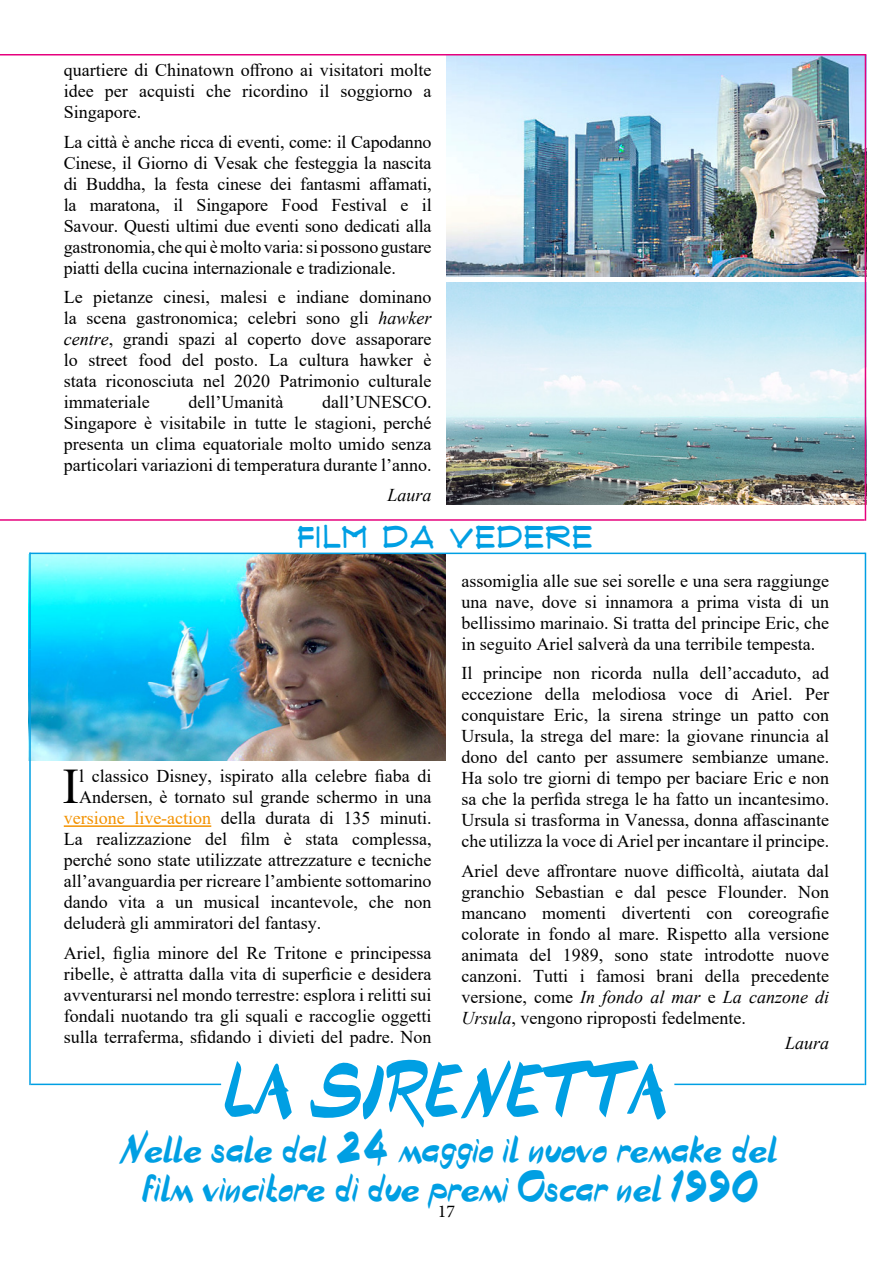
<style>
.page{position:relative;width:893px;height:1263px;background:#fff}
.page>*{position:absolute;margin:0;border:0;box-sizing:border-box;transform-origin:0 0}
.t1{font:82.5px "Brownies";color:#009fe3}
.t2{font:49.65px "Times New Roman";color:#000}
.t3{font:48px/38.5px "Brownies";color:#009fe3;text-align:center}
.t4{font:30px "Flux Architect";letter-spacing:.02em;color:#009fe3}
.t5{font:18px/21px "Times New Roman";color:#000;text-align:justify}
.t6{font:italic 18px "Times New Roman";color:#000}
.t7{font:18px "Minion Pro";color:#000}
.s1{font-style:italic}
.s2{color:#f39200}
</style>
<div class="page">
<img style="left:446px;top:283px;width:419px;height:221px">
<img style="left:446px;top:56px;width:419px;height:221px">
<img style="left:29px;top:554px;width:416px;height:207px">
<hr style="left:64px;top:825px;width:147px;height:2px;background:#f39200">
<hr style="left:30px;top:553px;width:835px;height:1px;background:#009fe3">
<hr style="left:865px;top:553px;width:1px;height:532px;background:#009fe3">
<hr style="left:0;top:519px;width:865px;height:2px;background:#e6007d">
<hr style="left:0;top:54px;width:866px;height:2px;background:#e6007d">
<hr style="left:29px;top:553px;width:2px;height:96px;background:#009fe3">
<hr style="left:31px;top:1083px;width:190px;height:2px;background:#009fe3">
<hr style="left:674px;top:1083px;width:191px;height:2px;background:#009fe3">
<hr style="left:29px;top:650px;width:2px;height:435px;background:#009fe3">
<hr style="left:865px;top:54px;width:1px;height:467px;background:#e6007d">
<p class="t5" style="left:64px;top:59px;width:369px">quartiere di Chinatown offrono ai visitatori molte idee per acquisti che ricordino il soggiorno a Singapore.</p>
<p class="t5" style="left:64px;top:131px;width:369px">La città è anche ricca di eventi, come: il Capodanno Cinese, il Giorno di Vesak che festeggia la nascita di Buddha, la festa cinese dei fantasmi affamati, la maratona, il Singapore Food Festival e il Savour. Questi ultimi due eventi sono dedicati alla gastronomia, che qui è molto varia: si possono gustare piatti della cucina internazionale e tradizionale.</p>
<p class="t5" style="left:64px;top:286px;width:369px">Le pietanze cinesi, malesi e indiane dominano la scena gastronomica; celebri sono gli <span class="s1">hawker centre</span>, grandi spazi al coperto dove assaporare lo street food del posto. La cultura hawker è stata riconosciuta nel 2020 Patrimonio culturale immateriale</p>
<p class="t5" style="left:64px;top:391px;width:369px;text-indent:258px">dall’UNESCO.<br>Singapore è visitabile in tutte le stagioni, perché presenta un clima equatoriale molto umido senza particolari variazioni di temperatura durante l’anno.</p>
<p class="t6" style="left:388px;top:482px;width:46px">Laura</p>
<p class="t5" style="left:188px;top:391px;width:96px">dell’Umanità</p>
<h3 class="t4" style="left:298px;top:518px;width:297px">FILM DA VEDERE</h3>
<p class="t5" style="left:461px;top:569px;width:369px">assomiglia alle sue sei sorelle e una sera raggiunge una nave, dove si innamora a prima vista di un bellissimo marinaio. Si tratta del principe Eric, che in seguito Ariel salverà da una terribile tempesta.</p>
<p class="t5" style="left:461px;top:662px;width:369px">Il principe non ricorda nulla dell’accaduto, ad eccezione della melodiosa voce di Ariel. Per conquistare Eric, la sirena stringe un patto con Ursula, la strega del mare: la giovane rinuncia al dono del canto per assumere sembianze umane.<br>Ha solo tre giorni di tempo per baciare Eric e non sa che la perfida strega le ha fatto un incantesimo.<br>Ursula si trasforma in Vanessa, donna affascinante che utilizza la voce di Ariel per incantare il principe.</p>
<p class="t5" style="left:461px;top:860px;width:369px">Ariel deve affrontare nuove difficoltà, aiutata dal granchio Sebastian e dal pesce Flounder. Non mancano momenti divertenti con coreografie colorate in fondo al mare. Rispetto alla versione animata del 1989, sono state introdotte nuove canzoni. Tutti i famosi brani della precedente versione, come <span class="s1">In fondo al mar</span> e <span class="s1">La canzone di Ursula</span>, vengono riproposti fedelmente.</p>
<p class="t6" style="left:785px;top:1031px;width:46px">Laura</p>
<h1 class="t1" style="left:225px;top:1055px;width:445px">LA SIRENETTA</h1>
<h2 class="t2" style="left:63px;top:751px;width:18px">I</h2>
<p class="t5" style="left:79px;top:765px;width:354px">l classico Disney, ispirato alla celebre fiaba di</p>
<p class="t5" style="left:79px;top:786px;width:354px">Andersen, è tornato sul grande schermo in una</p>
<p class="t5" style="left:64px;top:807px;width:369px"><span class="s2">versione live-action</span> della durata di 135 minuti.</p>
<p class="t5" style="left:64px;top:828px;width:369px">La realizzazione del film è stata complessa,</p>
<p class="t5" style="left:64px;top:849px;width:369px">perché sono state utilizzate attrezzature e tecniche</p>
<p class="t5" style="left:64px;top:870px;width:369px">all’avanguardia per ricreare l’ambiente sottomarino</p>
<p class="t5" style="left:64px;top:891px;width:369px">dando vita a un musical incantevole, che non</p>
<p class="t5" style="left:64px;top:912px;width:259px">deluderà gli ammiratori del fantasy.</p>
<p class="t5" style="left:64px;top:942px;width:369px">Ariel, figlia minore del Re Tritone e principessa ribelle, è attratta dalla vita di superficie e desidera avventurarsi nel mondo terrestre: esplora i relitti sui fondali nuotando tra gli squali e raccoglie oggetti sulla terraferma, sfidando i divieti del padre. Non</p>
<h3 class="t3" style="left:119px;top:1135px;width:660px">Nelle sale dal 24 maggio il nuovo remake del film vincitore di due premi Oscar nel 1990</h3>
<p class="t7" style="left:438px;top:1199px;width:19px">17</p>
</div>
